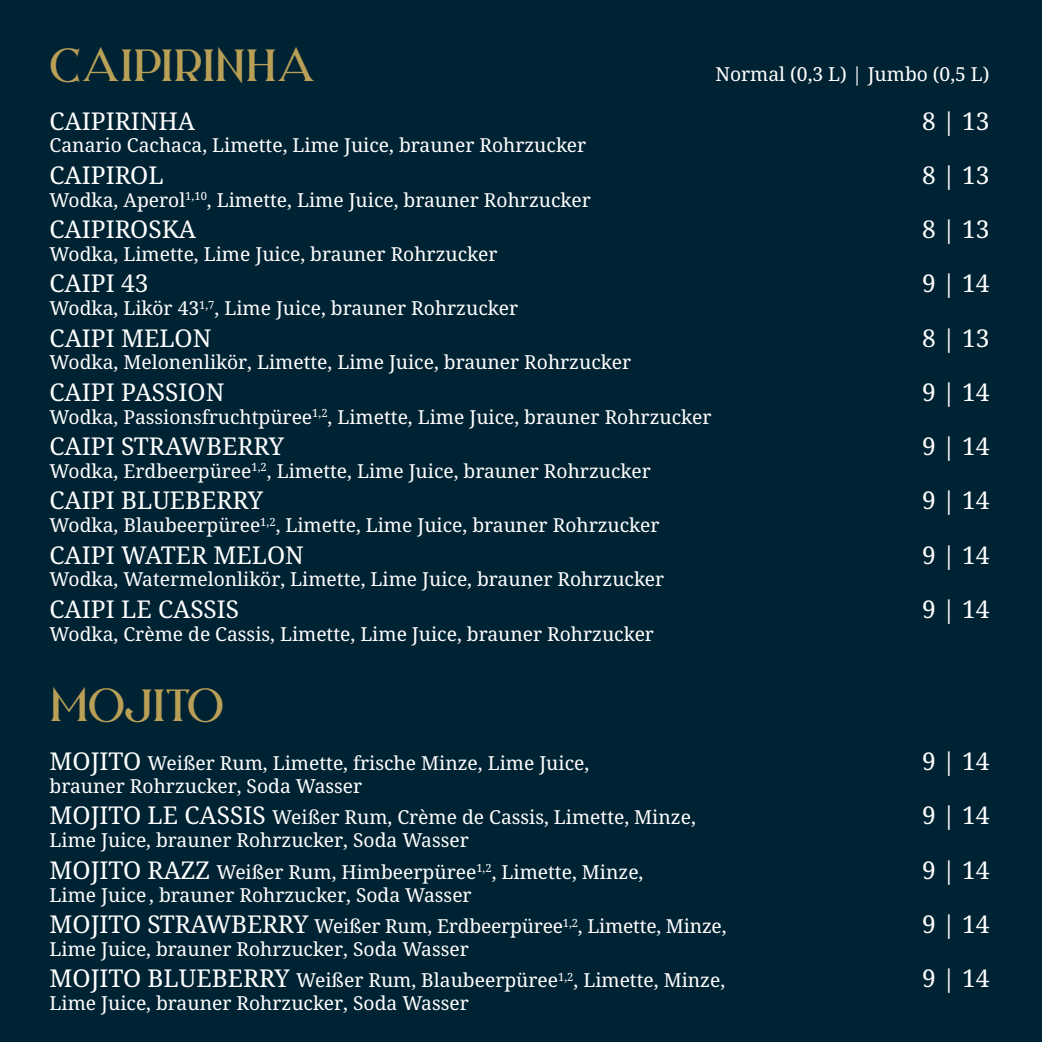
<style>
.page{position:relative;width:1042px;height:1042px;background:#002333}
.page>*{position:absolute;margin:0;border:0;box-sizing:border-box;transform-origin:0 0}
.t1{font:42px "Night Zone";letter-spacing:-.015em;color:#baa057}
.t2{font:24.5px "Noto Serif";color:#fff}
.t3{font:19.25px/31.5px "Noto Serif";color:#fff}
.s1{font-size:24.5px}
</style>
<div class="page">
<h1 class="t1" style="left:50px;top:37px;width:268px">CAIPIRINHA</h1>
<p class="t3" style="left:715px;top:58px;width:276px">Normal (0,3 L) | Jumbo (0,5 L)</p>
<p class="t2" style="left:50px;top:104px;width:147px">CAIPIRINHA</p>
<p class="t2" style="left:922px;top:104px;width:69px">8 | 13</p>
<p class="t3" style="left:50px;top:130px;width:538px">Canario Cachaca, Limette, Lime Juice, brauner Rohrzucker</p>
<p class="t2" style="left:50px;top:158px;width:116px">CAIPIROL</p>
<p class="t2" style="left:922px;top:158px;width:69px">8 | 13</p>
<p class="t3" style="left:50px;top:184px;width:543px">Wodka, Aperol<sup>1,10</sup>, Limette, Lime Juice, brauner Rohrzucker</p>
<p class="t2" style="left:50px;top:212px;width:148px">CAIPIROSKA</p>
<p class="t2" style="left:922px;top:212px;width:69px">8 | 13</p>
<p class="t3" style="left:50px;top:239px;width:449px">Wodka, Limette, Lime Juice, brauner Rohrzucker</p>
<p class="t2" style="left:50px;top:267px;width:100px">CAIPI 43</p>
<p class="t2" style="left:922px;top:267px;width:69px">9 | 14</p>
<p class="t3" style="left:50px;top:293px;width:470px">Wodka, Likör 43<sup>1,7</sup>, Lime Juice, brauner Rohrzucker</p>
<p class="t2" style="left:50px;top:321px;width:163px">CAIPI MELON</p>
<p class="t2" style="left:922px;top:321px;width:69px">8 | 13</p>
<p class="t3" style="left:50px;top:347px;width:583px">Wodka, Melonenlikör, Limette, Lime Juice, brauner Rohrzucker</p>
<p class="t2" style="left:50px;top:375px;width:176px">CAIPI PASSION</p>
<p class="t2" style="left:922px;top:375px;width:69px">9 | 14</p>
<p class="t3" style="left:50px;top:401px;width:663px">Wodka, Passionsfruchtpüree<sup>1,2</sup>, Limette, Lime Juice, brauner Rohrzucker</p>
<p class="t2" style="left:50px;top:429px;width:236px">CAIPI STRAWBERRY</p>
<p class="t2" style="left:922px;top:429px;width:69px">9 | 14</p>
<p class="t3" style="left:50px;top:456px;width:603px">Wodka, Erdbeerpüree<sup>1,2</sup>, Limette, Lime Juice, brauner Rohrzucker</p>
<p class="t2" style="left:50px;top:484px;width:215px">CAIPI BLUEBERRY</p>
<p class="t2" style="left:922px;top:484px;width:69px">9 | 14</p>
<p class="t3" style="left:50px;top:510px;width:611px">Wodka, Blaubeerpüree<sup>1,2</sup>, Limette, Lime Juice, brauner Rohrzucker</p>
<p class="t2" style="left:50px;top:538px;width:256px">CAIPI WATER MELON</p>
<p class="t2" style="left:922px;top:538px;width:69px">9 | 14</p>
<p class="t3" style="left:50px;top:564px;width:616px">Wodka, Watermelonlikör, Limette, Lime Juice, brauner Rohrzucker</p>
<p class="t2" style="left:50px;top:592px;width:191px">CAIPI LE CASSIS</p>
<p class="t2" style="left:922px;top:592px;width:69px">9 | 14</p>
<p class="t3" style="left:50px;top:618px;width:606px">Wodka, Crème de Cassis, Limette, Lime Juice, brauner Rohrzucker</p>
<h1 class="t1" style="left:50px;top:678px;width:176px">MOJITO</h1>
<p class="t3" style="left:50px;top:748px;width:541px"><span class="s1">MOJITO</span> Weißer Rum, Limette, frische Minze, Lime Juice,</p>
<p class="t2" style="left:922px;top:744px;width:69px">9 | 14</p>
<p class="t3" style="left:50px;top:771px;width:648px">brauner Rohrzucker, Soda Wasser<br><span class="s1">MOJITO LE CASSIS</span> Weißer Rum, Crème de Cassis, Limette, Minze,</p>
<p class="t2" style="left:922px;top:799px;width:69px">9 | 14</p>
<p class="t3" style="left:50px;top:825px;width:595px">Lime Juice, brauner Rohrzucker, Soda Wasser<br><span class="s1">MOJITO RAZZ</span> Weißer Rum, Himbeerpüree<sup>1,2</sup>, Limette, Minze,</p>
<p class="t3" style="left:50px;top:879px;width:678px">Lime Juice , brauner Rohrzucker, Soda Wasser<br><span class="s1">MOJITO STRAWBERRY</span> Weißer Rum, Erdbeerpüree<sup>1,2</sup>, Limette, Minze,</p>
<p class="t3" style="left:50px;top:933px;width:677px">Lime Juice, brauner Rohrzucker, Soda Wasser<br><span class="s1">MOJITO BLUEBERRY</span> Weißer Rum, Blaubeerpüree<sup>1,2</sup>, Limette, Minze,</p>
<p class="t3" style="left:50px;top:988px;width:421px">Lime Juice, brauner Rohrzucker, Soda Wasser</p>
<p class="t2" style="left:922px;top:853px;width:69px">9 | 14</p>
<p class="t2" style="left:922px;top:907px;width:69px">9 | 14</p>
<p class="t2" style="left:922px;top:961px;width:69px">9 | 14</p>
</div>
